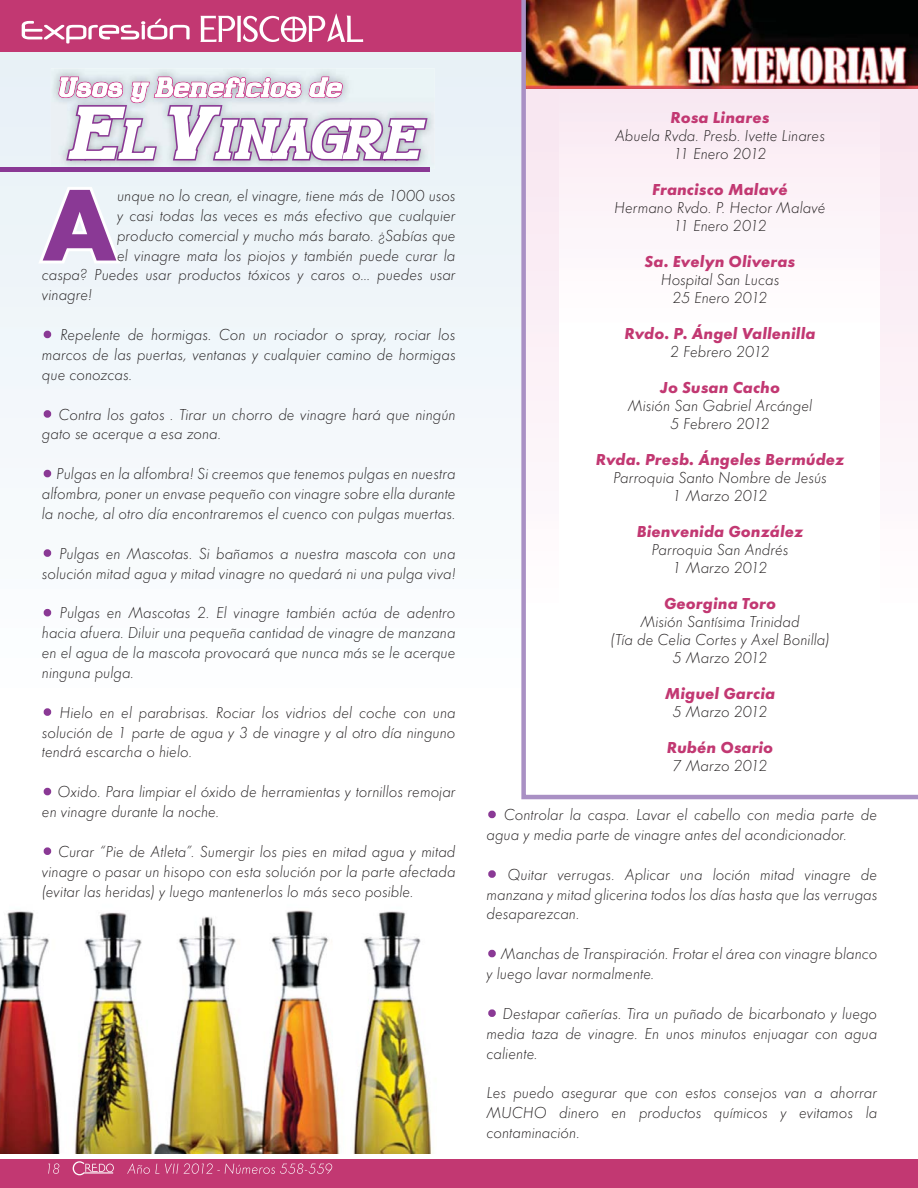
<style>
.page{position:relative;width:918px;height:1188px;background:#fff}
.page>*{position:absolute;margin:0;border:0;box-sizing:border-box;transform-origin:0 0}
.t1{font:105.9px "Function LH Heavy";color:#8a3995}
.t2{font:italic 16.5px/20px "Function LH Light";color:#231f20;text-align:justify}
.t3{font:italic 16.5px "Function LH Heavy";letter-spacing:.005em;color:#c23872}
.s1{font-family:"Function LH Heavy";font-style:normal;color:#8a3995}
</style>
<div class="page">
<div style="left:0;top:52px;width:519px;height:406px;background:#f0f7fb"></div>
<div style="left:0;top:0;width:528px;height:52px;background:#c23872"></div>
<img style="left:0;top:910px;width:432px;height:244px">
<svg style="left:41px;top:329px;width:13px;height:12px"></svg>
<svg style="left:41px;top:408px;width:13px;height:12px"></svg>
<svg style="left:43px;top:469px;width:9px;height:9px"></svg>
<svg style="left:43px;top:549px;width:9px;height:8px"></svg>
<svg style="left:43px;top:608px;width:9px;height:9px"></svg>
<svg style="left:43px;top:708px;width:9px;height:8px"></svg>
<svg style="left:43px;top:787px;width:9px;height:9px"></svg>
<svg style="left:43px;top:847px;width:9px;height:8px"></svg>
<svg style="left:519px;top:0;width:399px;height:800px"></svg>
<svg style="left:488px;top:810px;width:8px;height:9px"></svg>
<svg style="left:488px;top:870px;width:8px;height:8px"></svg>
<svg style="left:488px;top:949px;width:8px;height:9px"></svg>
<svg style="left:488px;top:1009px;width:8px;height:8px"></svg>
<div style="left:0;top:1157px;width:918px;height:31px;background:#c23872"></div>
<hr style="left:0;top:1154px;width:918px;height:4px;background:#fff">
<div style="left:0;top:167px;width:429px;height:5px;background:#8a3995"></div>
<svg style="left:22px;top:13px;width:407px;height:254px"></svg>
<svg style="left:73px;top:1161px;width:259px;height:14px"></svg>
<svg style="left:48px;top:1163px;width:11px;height:11px"></svg>
<h1 class="t1" style="left:42px;top:183px;width:77px">A</h1>
<p class="t2" style="left:117px;top:187px;width:340px">unque no lo crean, el vinagre, tiene más de 1000 usos</p>
<p class="t2" style="left:117px;top:207px;width:340px">y casi todas las veces es más efectivo que cualquier</p>
<p class="t2" style="left:117px;top:227px;width:340px">producto comercial y mucho más barato. ¿Sabías que</p>
<p class="t2" style="left:117px;top:247px;width:340px">el vinagre mata los piojos y también puede curar la</p>
<p class="t2" style="left:42px;top:266px;width:415px">caspa? Puedes usar productos tóxicos y caros o… puedes usar</p>
<p class="t2" style="left:42px;top:286px;width:52px">vinagre!</p>
<p class="t2" style="left:42px;top:326px;width:415px"><span class="s1">-</span> Repelente de hormigas. Con un rociador o spray, rociar los marcos de las puertas, ventanas y cualquier camino de hormigas que conozcas.</p>
<p class="t2" style="left:42px;top:406px;width:415px"><span class="s1">-</span> Contra los gatos . Tirar un chorro de vinagre hará que ningún gato se acerque a esa zona.</p>
<p class="t2" style="left:42px;top:465px;width:415px"><span class="s1">-</span> Pulgas en la alfombra! Si creemos que tenemos pulgas en nuestra alfombra, poner un envase pequeño con vinagre sobre ella durante la noche, al otro día encontraremos el cuenco con pulgas muertas.</p>
<p class="t2" style="left:42px;top:545px;width:415px"><span class="s1">-</span> Pulgas en Mascotas. Si bañamos a nuestra mascota con una solución mitad agua y mitad vinagre no quedará ni una pulga viva!</p>
<p class="t2" style="left:42px;top:604px;width:415px"><span class="s1">-</span> Pulgas en Mascotas 2. El vinagre también actúa de adentro hacia afuera. Diluir una pequeña cantidad de vinagre de manzana en el agua de la mascota provocará que nunca más se le acerque ninguna pulga.</p>
<p class="t2" style="left:42px;top:704px;width:415px"><span class="s1">-</span> Hielo en el parabrisas. Rociar los vidrios del coche con una solución de 1 parte de agua y 3 de vinagre y al otro día ninguno tendrá escarcha o hielo.</p>
<p class="t2" style="left:42px;top:783px;width:415px"><span class="s1">-</span> Oxido. Para limpiar el óxido de herramientas y tornillos remojar en vinagre durante la noche.</p>
<p class="t2" style="left:42px;top:843px;width:415px"><span class="s1">-</span> Curar “Pie de Atleta”. Sumergir los pies en mitad agua y mitad vinagre o pasar un hisopo con esta solución por la parte afectada (evitar las heridas) y luego mantenerlos lo más seco posible.</p>
<p class="t3" style="left:671px;top:111px;width:100px">Rosa Linares</p>
<p class="t2" style="left:615px;top:128px;width:211px;line-height:18px;text-align:center">Abuela Rvda. Presb. Ivette Linares<br>11 Enero 2012</p>
<p class="t3" style="left:652px;top:183px;width:137px">Francisco Malavé</p>
<p class="t2" style="left:614px;top:200px;width:213px;line-height:18px;text-align:center">Hermano Rvdo. P. Hector Malavé<br>11 Enero 2012</p>
<p class="t3" style="left:645px;top:255px;width:152px">Sa. Evelyn Oliveras</p>
<p class="t2" style="left:661px;top:272px;width:120px;line-height:18px;text-align:center">Hospital San Lucas<br>25 Enero 2012</p>
<p class="t3" style="left:624px;top:327px;width:193px">Rvdo. P. Ángel Vallenilla</p>
<p class="t2" style="left:670px;top:343px;width:101px">2 Febrero 2012</p>
<p class="t3" style="left:660px;top:381px;width:122px">Jo Susan Cacho</p>
<p class="t2" style="left:628px;top:398px;width:186px;line-height:18px;text-align:center">Misión San Gabriel Arcángel<br>5 Febrero 2012</p>
<p class="t3" style="left:596px;top:453px;width:250px">Rvda. Presb. Ángeles Bermúdez</p>
<p class="t2" style="left:613px;top:470px;width:215px;line-height:18px;text-align:center">Parroquia Santo Nombre de Jesús<br>1 Marzo 2012</p>
<p class="t3" style="left:637px;top:525px;width:168px">Bienvenida González</p>
<p class="t2" style="left:651px;top:542px;width:138px;line-height:18px;text-align:center">Parroquia San Andrés<br>1 Marzo 2012</p>
<p class="t3" style="left:664px;top:597px;width:113px">Georgina Toro</p>
<p class="t2" style="left:611px;top:614px;width:220px;line-height:18px;text-align:center">Misión Santísima Trinidad<br>(Tía de Celia Cortes y Axel Bonilla)<br>5 Marzo 2012</p>
<p class="t3" style="left:665px;top:687px;width:112px">Miguel Garcia</p>
<p class="t2" style="left:673px;top:703px;width:96px">5 Marzo 2012</p>
<p class="t3" style="left:667px;top:741px;width:108px">Rubén Osario</p>
<p class="t2" style="left:673px;top:757px;width:96px">7 Marzo 2012</p>
<p class="t2" style="left:486px;top:806px;width:392px"><span class="s1">-</span> Controlar la caspa. Lavar el cabello con media parte de agua y media parte de vinagre antes del acondicionador.</p>
<p class="t2" style="left:486px;top:866px;width:392px"><span class="s1">-</span> Quitar verrugas. Aplicar una loción mitad vinagre de manzana y mitad glicerina todos los días hasta que las verrugas desaparezcan.</p>
<p class="t2" style="left:486px;top:945px;width:392px"><span class="s1">-</span> Manchas de Transpiración. Frotar el área con vinagre blanco y luego lavar normalmente.</p>
<p class="t2" style="left:486px;top:1005px;width:392px"><span class="s1">-</span> Destapar cañerías. Tira un puñado de bicarbonato y luego media taza de vinagre. En unos minutos enjuagar con agua caliente.</p>
<p class="t2" style="left:486px;top:1084px;width:392px">Les puedo asegurar que con estos consejos van a ahorrar MUCHO dinero en productos químicos y evitamos la contaminación.</p>
</div>
